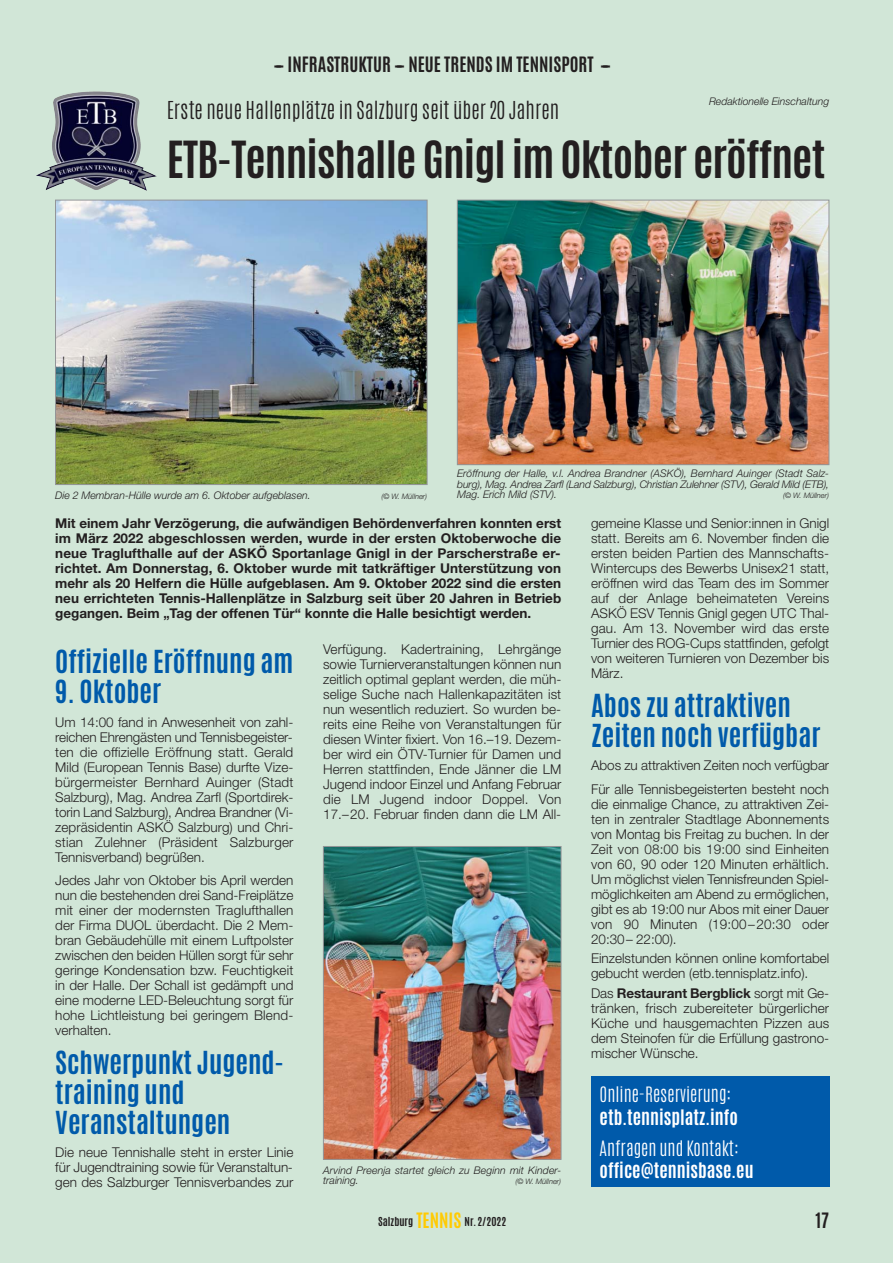
<style>
.page{position:relative;width:893px;height:1263px;background:#d1e6d7}
.page>*{position:absolute;margin:0;border:0;box-sizing:border-box;transform-origin:0 0}
.t1{font:700 43.5px "Antonio";letter-spacing:-.02em;color:#231f20}
.t2{font:700 27px/30px "Antonio";color:#005aaa}
.t3{font:300 21px "Antonio";color:#231f20}
.t4{font:700 18px "Antonio";color:#231f20}
.t5{font:700 18px "Antonio";color:#fff}
.t6{font:300 18px "Antonio";color:#fff}
.t7{font:700 18px "Antonio";color:#231f20;scale:.95 1}
.t8{font:300 13.5px/15px "Helvetica Neue";color:#231f20;text-align:justify}
.t9{font:700 13.5px/15px "Helvetica Neue";color:#231f20;text-align:justify}
.t10{font:italic 300 10.5px/10.5px "Helvetica Neue";color:#231f20;text-align:justify}
.t11{font:700 10.5px "Antonio";color:#231f20}
.t12{font:italic 300 7.5px "Helvetica Neue";color:#231f20}
.s1{font-weight:700}
.s2{font-size:18px;color:#ffcb04}
</style>
<div class="page">
<img style="left:57px;top:202px;width:368px;height:281px">
<div style="left:55px;top:200px;width:372px;height:285px;border:1px solid #939598"></div>
<img style="left:325px;top:848px;width:234px;height:309px">
<div style="left:323px;top:846px;width:238px;height:313px;border:1px solid #939598"></div>
<img style="left:459px;top:202px;width:368px;height:261px">
<div style="left:457px;top:200px;width:372px;height:265px;border:1px solid #939598"></div>
<img style="left:36px;top:91px;width:91px;height:85px">
<div style="left:591px;top:1076px;width:238px;height:110px;background:#005aaa"></div>
<h3 class="t4" style="left:273px;top:56px;width:339px">––– INFRASTRUKTUR ––– NEUE TRENDS IM TENNISPORT –––</h3>
<p class="t10" style="left:709px;top:97px;width:122px">Redaktionelle Einschaltung</p>
<h3 class="t3" style="left:167px;top:101px;width:394px">Erste neue Hallenplätze in Salzburg seit über 20 Jahren</h3>
<h1 class="t1" style="left:167px;top:140px;width:660px">ETB-Tennishalle Gnigl im Oktober eröffnet</h1>
<p class="t10" style="left:55px;top:490px;width:257px">Die 2 Membran-Hülle wurde am 6. Oktober aufgeblasen.</p>
<p class="t12" style="left:381px;top:493px;width:47px">(© W. Müllner)</p>
<p class="t10" style="left:457px;top:469px;width:374px">Eröffnung der Halle, v.l. Andrea Brandner (ASKÖ), Bernhard Auinger (Stadt Salz&shy;burg), Mag. Andrea Zarfl (Land Salzburg), Christian Zulehner (STV), Gerald Mild (ETB), Mag. Erich Mild (STV).</p>
<p class="t12" style="left:783px;top:493px;width:47px">(© W. Müllner)</p>
<p class="t9" style="left:55px;top:517px;width:507px">Mit einem Jahr Verzögerung, die aufwändigen Behördenverfahren konnten erst im März 2022 abgeschlossen werden, wurde in der ersten Oktoberwoche die neue Traglufthalle auf der ASKÖ Sportanlage Gnigl in der Parscherstraße er&shy;richtet. Am Donnerstag, 6. Oktober wurde mit tatkräftiger Unterstützung von mehr als 20 Helfern die Hülle aufgeblasen. Am 9. Oktober 2022 sind die ersten neu errichteten Tennis-Hallenplätze in Salzburg seit über 20 Jahren in Betrieb gegangen. Beim „Tag der offenen Tür“ konnte die Halle besichtigt werden.</p>
<h2 class="t2" style="left:55px;top:648px;width:240px">Offizielle Eröffnung am</h2>
<h2 class="t2" style="left:55px;top:678px;width:108px">9. Oktober</h2>
<p class="t8" style="left:55px;top:715px;width:240px">Um 14:00 fand in Anwesenheit von zahl&shy;reichen Ehrengästen und Tennisbegeister&shy;ten die offizielle Eröffnung statt. Gerald Mild (European Tennis Base) durfte Vize&shy;bürgermeister Bernhard Auinger (Stadt Salzburg), Mag. Andrea Zarfl (Sportdirek&shy;torin Land Salzburg), Andrea Brandner (Vi&shy;zepräsidentin ASKÖ Salzburg) und Chri&shy;stian Zulehner (Präsident Salzburger Tennisverband) begrüßen.</p>
<p class="t8" style="left:55px;top:874px;width:240px">Jedes Jahr von Oktober bis April werden nun die bestehenden drei Sand-Freiplätze mit einer der modernsten Traglufthallen der Firma DUOL überdacht. Die 2 Mem&shy;bran Gebäudehülle mit einem Luftpolster zwischen den beiden Hüllen sorgt für sehr geringe Kondensation bzw. Feuchtigkeit in der Halle. Der Schall ist gedämpft und eine moderne LED-Beleuchtung sorgt für hohe Lichtleistung bei geringem Blend&shy;verhalten.</p>
<h2 class="t2" style="left:55px;top:1048px;width:230px">Schwerpunkt Jugend&shy;training und<br>Veranstaltungen</h2>
<p class="t8" style="left:55px;top:1146px;width:240px">Die neue Tennishalle steht in erster Linie für Jugendtraining sowie für Veranstaltun&shy;gen des Salzburger Tennisverbandes zur</p>
<p class="t8" style="left:323px;top:643px;width:240px">Verfügung. Kadertraining, Lehrgänge sowie Turnierveranstaltungen können nun zeitlich optimal geplant werden, die müh&shy;selige Suche nach Hallenkapazitäten ist nun wesentlich reduziert. So wurden be&shy;reits eine Reihe von Veranstaltungen für diesen Winter fixiert. Von 16.–19. Dezem&shy;ber wird ein ÖTV-Turnier für Damen und Herren stattfinden, Ende Jänner die LM Jugend indoor Einzel und Anfang Februar die LM Jugend indoor Doppel. Von 17.–20. Februar finden dann die LM All-</p>
<p class="t10" style="left:323px;top:1166px;width:240px">Arvind Preenja startet gleich zu Beginn mit Kinder&shy;training.</p>
<p class="t12" style="left:515px;top:1179px;width:47px">(© W. Müllner)</p>
<p class="t8" style="left:591px;top:517px;width:240px">gemeine Klasse und Senior:innen in Gnigl statt. Bereits am 6. November finden die ersten beiden Partien des Mannschafts-Wintercups des Bewerbs Unisex21 statt, eröffnen wird das Team des im Sommer auf der Anlage beheimateten Vereins ASKÖ ESV Tennis Gnigl gegen UTC Thal&shy;gau. Am 13. November wird das erste Turnier des ROG-Cups stattfinden, gefolgt von weiteren Turnieren von Dezember bis März.</p>
<h2 class="t2" style="left:591px;top:692px;width:231px">Abos zu attraktiven<br>Zeiten noch verfügbar</h2>
<p class="t8" style="left:591px;top:755px;width:240px;line-height:23.5px">Abos zu attraktiven Zeiten noch verfügbar<br>Für alle Tennisbegeisterten besteht noch</p>
<p class="t8" style="left:591px;top:798px;width:240px">die einmalige Chance, zu attraktiven Zei&shy;ten in zentraler Stadtlage Abonnements von Montag bis Freitag zu buchen. In der Zeit von 08:00 bis 19:00 sind Einheiten von 60, 90 oder 120 Minuten erhältlich.<br>Um möglichst vielen Tennisfreunden Spiel&shy;möglichkeiten am Abend zu ermöglichen, gibt es ab 19:00 nur Abos mit einer Dauer von 90 Minuten (19:00–20:30 oder 20:30– 22:00).</p>
<p class="t8" style="left:591px;top:952px;width:240px">Einzelstunden können online komfortabel gebucht werden (etb.tennisplatz.info).</p>
<p class="t8" style="left:591px;top:986px;width:240px">Das <span class="s1">Restaurant Bergblick</span> sorgt mit Ge&shy;tränken, frisch zubereiteter bürgerlicher Küche und hausgemachten Pizzen aus dem Steinofen für die Erfüllung gastrono&shy;mischer Wünsche.</p>
<h3 class="t6" style="left:600px;top:1087px;width:133px">Online-Reservierung:</h3>
<h3 class="t5" style="left:600px;top:1109px;width:140px">etb.tennisplatz.info</h3>
<h3 class="t6" style="left:600px;top:1140px;width:141px">Anfragen und Kontakt:</h3>
<h3 class="t5" style="left:600px;top:1163px;width:156px">office@tennisbase.eu</h3>
<p class="t11" style="left:378px;top:1217px;width:130px">Salzburg <span class="s2">TENNIS</span> Nr.2/2022</p>
<h3 class="t7" style="left:816px;top:1213px;width:16px">17</h3>
</div>
